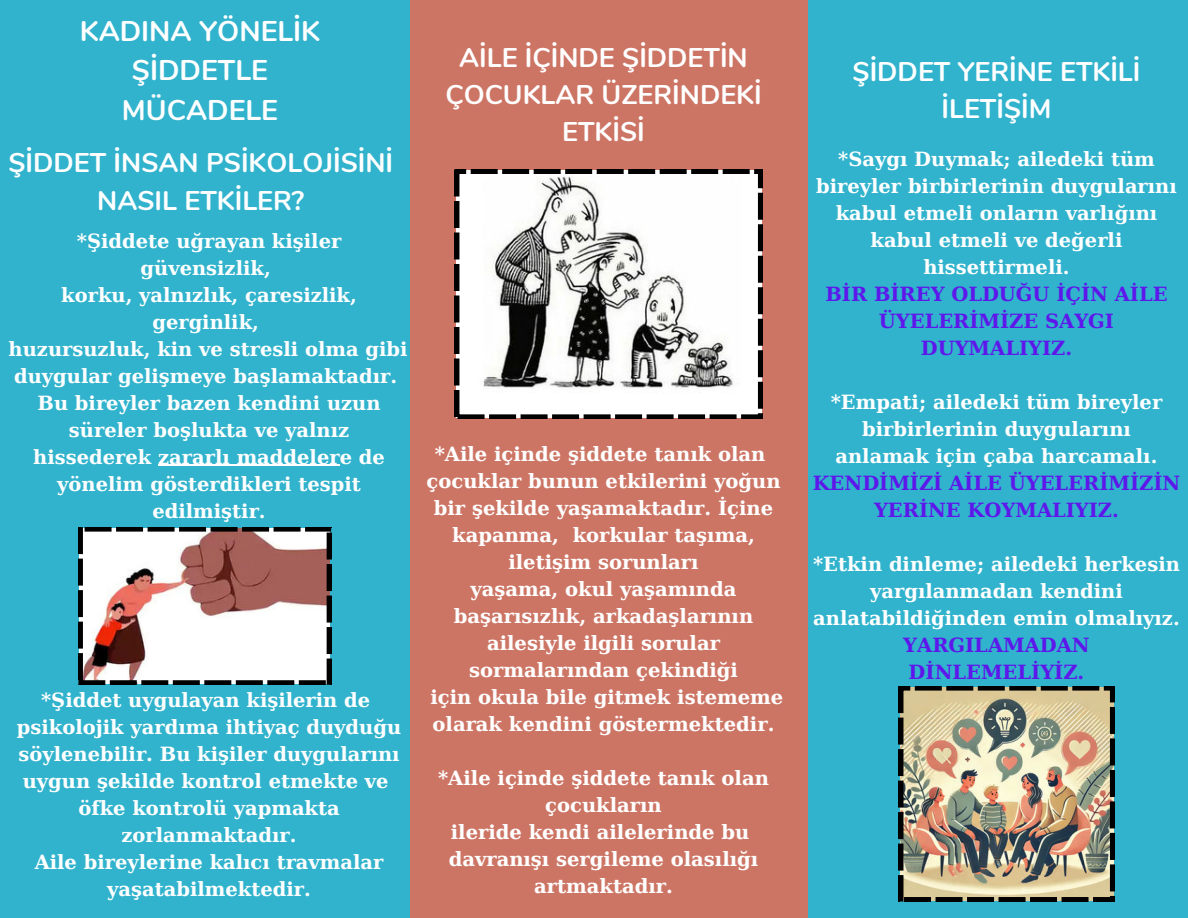
<style>
.page{position:relative;width:1188px;height:918px;background:#fff}
.page>*{position:absolute;margin:0;border:0;box-sizing:border-box;transform-origin:0 0}
.t1{font:700 28.5px/39.3px "Nunito";color:#fff;text-align:center}
.t2{font:700 27px/37.2px "Nunito";color:#fff;text-align:center}
.t3{font:700 19.5px/27px "DejaVu Serif";color:#fff;text-align:center}
.t4{font:700 19.5px/27px "DejaVu Serif";color:#5e17eb;text-align:center}
</style>
<div class="page">
<div style="left:797px;top:0;width:391px;height:918px;background:#31b3cd"></div>
<div style="left:410px;top:0;width:398px;height:918px;background:#cd7565"></div>
<div style="left:0;top:0;width:410px;height:918px;background:#31b3cd"></div>
<svg style="left:78px;top:527px;width:253px;height:158px;background:#c7afac"></svg>
<svg style="left:455px;top:169px;width:307px;height:250px;background:#c8c8c7"></svg>
<img style="left:899px;top:686px;width:215px;height:216px">
<hr style="left:158px;top:465px;width:182px;height:1px;background:#fff">
<h1 class="t1" style="left:80px;top:10px;width:242px">KADINA YÖNELİK<br>ŞİDDETLE<br>MÜCADELE</h1>
<h2 class="t2" style="left:8px;top:143px;width:386px">ŞİDDET İNSAN PSİKOLOJİSİNİ<br>NASIL ETKİLER?</h2>
<p class="t3" style="left:9px;top:227px;width:400px">*Şiddete uğrayan kişiler güvensizlik,<br>korku, yalnızlık, çaresizlik, gerginlik,<br>huzursuzluk, kin ve stresli olma gibi duygular gelişmeye başlamaktadır.<br>Bu bireyler bazen kendini uzun süreler boşlukta ve yalnız hissederek zararlı maddelere de yönelim gösterdikleri tespit edilmiştir.</p>
<p class="t3" style="left:17px;top:686px;width:386px">*Şiddet uygulayan kişilerin de psikolojik yardıma ihtiyaç duyduğu söylenebilir. Bu kişiler duygularını uygun şekilde kontrol etmekte ve öfke kontrolü yapmakta zorlanmaktadır.<br>Aile bireylerine kalıcı travmalar yaşatabilmektedir.</p>
<h2 class="t2" style="left:445px;top:37px;width:318px">AİLE İÇİNDE ŞİDDETİN<br>ÇOCUKLAR ÜZERİNDEKİ<br>ETKİSİ</h2>
<p class="t3" style="left:426px;top:440px;width:358px">*Aile içinde şiddete tanık olan çocuklar bunun etkilerini yoğun bir şekilde yaşamaktadır. İçine kapanma, korkular taşıma, iletişim sorunları<br>yaşama, okul yaşamında başarısızlık, arkadaşlarının ailesiyle ilgili sorular sormalarından çekindiği<br>için okula bile gitmek istememe olarak kendini göstermektedir.</p>
<p class="t3" style="left:438px;top:764px;width:332px">*Aile içinde şiddete tanık olan çocukların<br>ileride kendi ailelerinde bu davranışı sergileme olasılığı artmaktadır.</p>
<h2 class="t2" style="left:853px;top:51px;width:290px">ŞİDDET YERİNE ETKİLİ<br>İLETİŞİM</h2>
<p class="t3" style="left:816px;top:146px;width:362px">*Saygı Duymak; ailedeki tüm bireyler birbirlerinin duygularını kabul etmeli onların varlığını kabul etmeli ve değerli hissettirmeli.</p>
<p class="t4" style="left:825px;top:281px;width:344px">BİR BİREY OLDUĞU İÇİN AİLE<br>ÜYELERİMİZE SAYGI<br>DUYMALIYIZ.</p>
<p class="t3" style="left:831px;top:389px;width:333px">*Empati; ailedeki tüm bireyler birbirlerinin duygularını anlamak için çaba harcamalı.</p>
<p class="t4" style="left:813px;top:470px;width:369px">KENDİMİZİ AİLE ÜYELERİMİZİN<br>YERİNE KOYMALIYIZ.</p>
<p class="t3" style="left:813px;top:551px;width:368px">*Etkin dinleme; ailedeki herkesin yargılanmadan kendini anlatabildiğinden emin olmalıyız.</p>
<p class="t4" style="left:903px;top:632px;width:188px;text-align:left">YARGILAMADAN<br>DİNLEMELİYİZ.</p>
</div>
